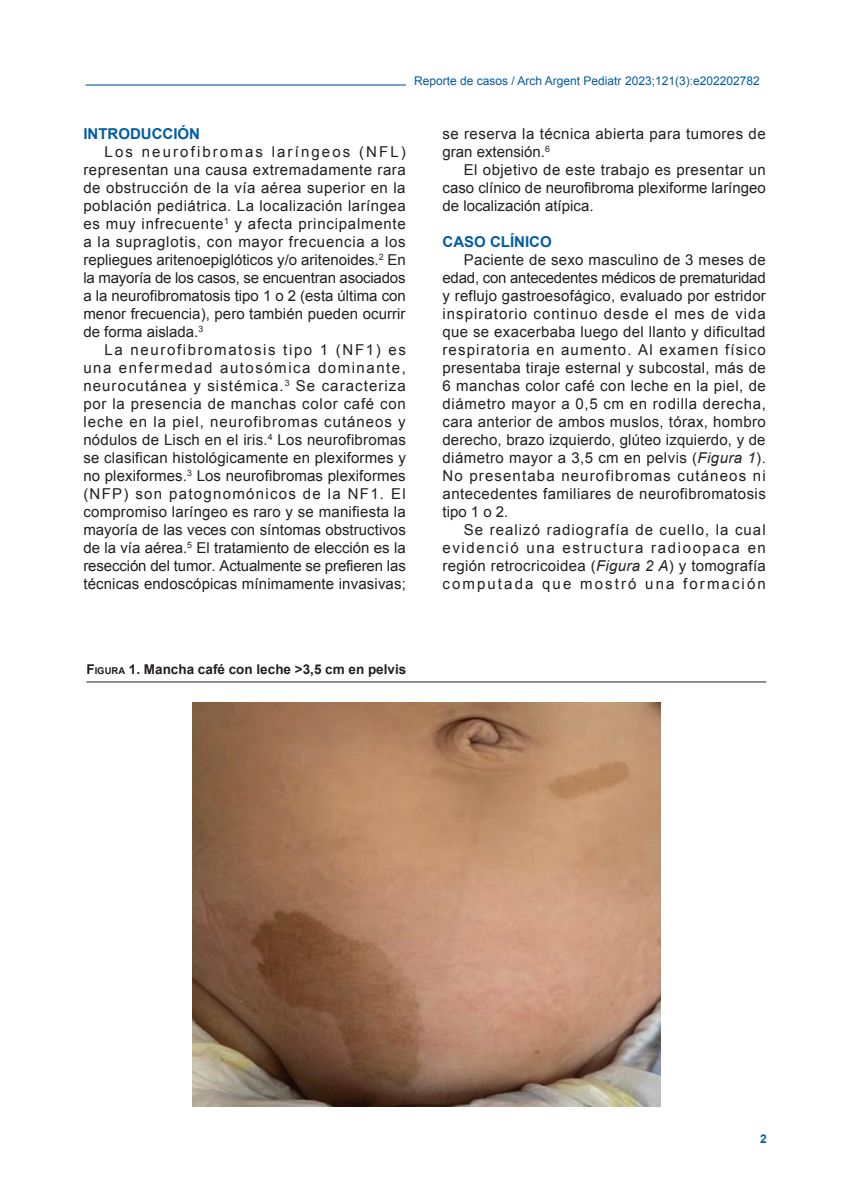
<style>
.page{position:relative;width:851px;height:1191px;background:#fff}
.page>*{position:absolute;margin:0;border:0;box-sizing:border-box;transform-origin:0 0}
.t1{font:15px/18px "Arial";letter-spacing:.01em;color:#231f20;text-align:justify}
.t2{font:15px/18px "Arial";letter-spacing:.03em;color:#231f20}
.t3{font:700 15px "Arial";color:#015ca3}
.t4{font:700 13.5px "Arial";color:#231f20}
.t5{font:12px "Arial";color:#015ca3}
.t6{font:700 12px "Arial";color:#015ca3}
.s1{font-style:inherit}
.s2{font-style:italic}
.s3{font-size:9.45px}
</style>
<div class="page">
<hr style="left:86px;top:84px;width:320px;height:2px;background:#015ca3">
<hr style="left:86px;top:681px;width:680px;height:1px;background:#231f20">
<img style="left:192px;top:702px;width:468px;height:404px">
<p class="t5" style="left:414px;top:73px;width:347px">Reporte de casos / Arch Argent Pediatr 2023;<span class="s1">121(3):</span>e202202782</p>
<p class="t3" style="left:83px;top:123px;width:118px">INTRODUCCIÓN</p>
<p class="t1" style="left:83px;top:142px;width:324px;text-indent:21px">Los neurofibromas laríngeos (NFL) representan una causa extremadamente rara de obstrucción de la vía aérea superior en la población pediátrica. La localización laríngea es muy infrecuente<sup>1</sup> y afecta principalmente a la supraglotis, con mayor frecuencia a los repliegues aritenoepiglóticos y/o aritenoides.<sup>2</sup> En la mayoría de los casos, se encuentran asociados a la neurofibromatosis tipo 1 o 2 (esta última con menor frecuencia), pero también pueden ocurrir de forma aislada.<sup>3</sup></p>
<p class="t1" style="left:83px;top:340px;width:324px;text-indent:21px">La neurofibromatosis tipo 1 (NF1) es una enfermedad autosómica dominante, neurocutánea y sistémica.<sup>3</sup> Se caracteriza por la presencia de manchas color café con leche en la piel, neurofibromas cutáneos y nódulos de Lisch en el iris.<sup>4</sup> Los neurofibromas se clasifican histológicamente en plexiformes y no plexiformes.<sup>3</sup> Los neurofibromas plexiformes (NFP) son patognomónicos de la NF1. El compromiso laríngeo es raro y se manifiesta la mayoría de las veces con síntomas obstructivos de la vía aérea.<sup>5</sup> El tratamiento de elección es la resección del tumor. Actualmente se prefieren las técnicas endoscópicas mínimamente invasivas;</p>
<p class="t2" style="left:442px;top:124px;width:325px">se reserva la técnica abierta para tumores de gran extensión.<sup>6</sup></p>
<p class="t1" style="left:442px;top:160px;width:325px;text-indent:21px">El objetivo de este trabajo es presentar un caso clínico de neurofibroma plexiforme laríngeo de localización atípica.</p>
<p class="t3" style="left:442px;top:231px;width:111px">CASO CLÍNICO</p>
<p class="t1" style="left:442px;top:250px;width:325px;text-indent:21px">Paciente de sexo masculino de 3 meses de edad, con antecedentes médicos de prematuridad y reflujo gastroesofágico, evaluado por estridor inspiratorio continuo desde el mes de vida que se exacerbaba luego del llanto y dificultad respiratoria en aumento. Al examen físico presentaba tiraje esternal y subcostal, más de 6 manchas color café con leche en la piel, de diámetro mayor a 0,5 cm en rodilla derecha, cara anterior de ambos muslos, tórax, hombro derecho, brazo izquierdo, glúteo izquierdo, y de diámetro mayor a 3,5 cm en pelvis (<span class="s2">Figura 1</span>).<br>No presentaba neurofibromas cutáneos ni antecedentes familiares de neurofibromatosis tipo 1 o 2.</p>
<p class="t1" style="left:442px;top:520px;width:325px;text-indent:21px">Se realizó radiografía de cuello, la cual evidenció una estructura radioopaca en región retrocricoidea (<span class="s2">Figura 2 A</span>) y tomografía computada que mostró una formación</p>
<p class="t4" style="left:86px;top:660px;width:321px"><span class="s1">F</span><span class="s3">IGURA</span> 1. Mancha café con leche &gt;3,5 cm en pelvis</p>
<p class="t6" style="left:760px;top:1130px;width:8px">2</p>
</div>
